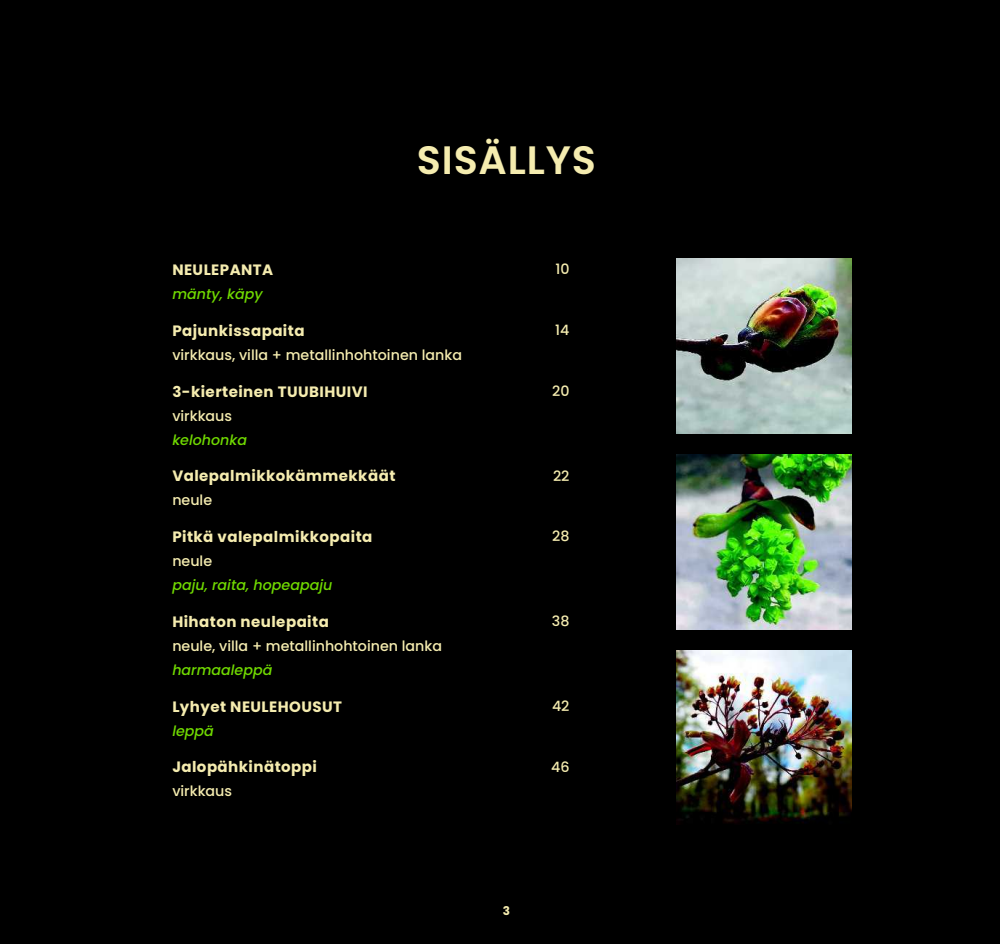
<style>
.page{position:relative;width:1000px;height:944px;background:#fff}
.page>*{position:absolute;margin:0;border:0;box-sizing:border-box;transform-origin:0 0}
.t1{font:600 39.6px "Poppins";letter-spacing:.02em;color:#f5ecaf}
.t2{font:700 15px "Poppins";letter-spacing:.03em;color:#f5ecaf}
.t3{font:500 14.25px "Poppins";color:#f5ecaf}
.t4{font:italic 500 14.25px "Poppins";color:#70d900}
.t5{font:700 12px "Poppins";color:#f5ecaf}
</style>
<div class="page">
<div style="left:0;top:0;width:999px;height:944px;background:#000"></div>
<img style="left:676px;top:258px;width:175px;height:175px">
<img style="left:676px;top:455px;width:175px;height:174px">
<img style="left:676px;top:650px;width:175px;height:175px">
<h1 class="t1" style="left:417px;top:138px;width:180px">SISÄLLYS</h1>
<p class="t2" style="left:172px;top:261px;width:102px">NEULEPANTA</p>
<p class="t4" style="left:172px;top:286px;width:92px">mänty, käpy</p>
<p class="t2" style="left:172px;top:322px;width:134px">Pajunkissapaita</p>
<p class="t3" style="left:172px;top:347px;width:291px">virkkaus, villa + metallinhohtoinen lanka</p>
<p class="t2" style="left:172px;top:383px;width:197px">3-kierteinen TUUBIHUIVI</p>
<p class="t3" style="left:172px;top:407px;width:61px">virkkaus</p>
<p class="t4" style="left:172px;top:431px;width:76px">kelohonka</p>
<p class="t2" style="left:172px;top:467px;width:224px">Valepalmikkokämmekkäät</p>
<p class="t3" style="left:172px;top:492px;width:41px">neule</p>
<p class="t2" style="left:172px;top:528px;width:201px">Pitkä valepalmikkopaita</p>
<p class="t3" style="left:172px;top:553px;width:41px">neule</p>
<p class="t4" style="left:172px;top:577px;width:161px">paju, raita, hopeapaju</p>
<p class="t2" style="left:172px;top:613px;width:158px">Hihaton neulepaita</p>
<p class="t3" style="left:172px;top:638px;width:271px">neule, villa + metallinhohtoinen lanka</p>
<p class="t4" style="left:172px;top:662px;width:102px">harmaaleppä</p>
<p class="t2" style="left:172px;top:698px;width:171px">Lyhyet NEULEHOUSUT</p>
<p class="t4" style="left:172px;top:722px;width:43px">leppä</p>
<p class="t2" style="left:172px;top:758px;width:146px">Jalopähkinätoppi</p>
<p class="t3" style="left:172px;top:783px;width:61px">virkkaus</p>
<p class="t3" style="left:555px;top:261px;width:16px">10</p>
<p class="t3" style="left:555px;top:322px;width:16px">14</p>
<p class="t3" style="left:552px;top:383px;width:19px">20</p>
<p class="t3" style="left:553px;top:467px;width:18px">22</p>
<p class="t3" style="left:552px;top:528px;width:19px">28</p>
<p class="t3" style="left:551px;top:613px;width:19px">38</p>
<p class="t3" style="left:552px;top:698px;width:19px">42</p>
<p class="t3" style="left:551px;top:758px;width:20px">46</p>
<p class="t5" style="left:502px;top:904px;width:9px">3</p>
</div>
